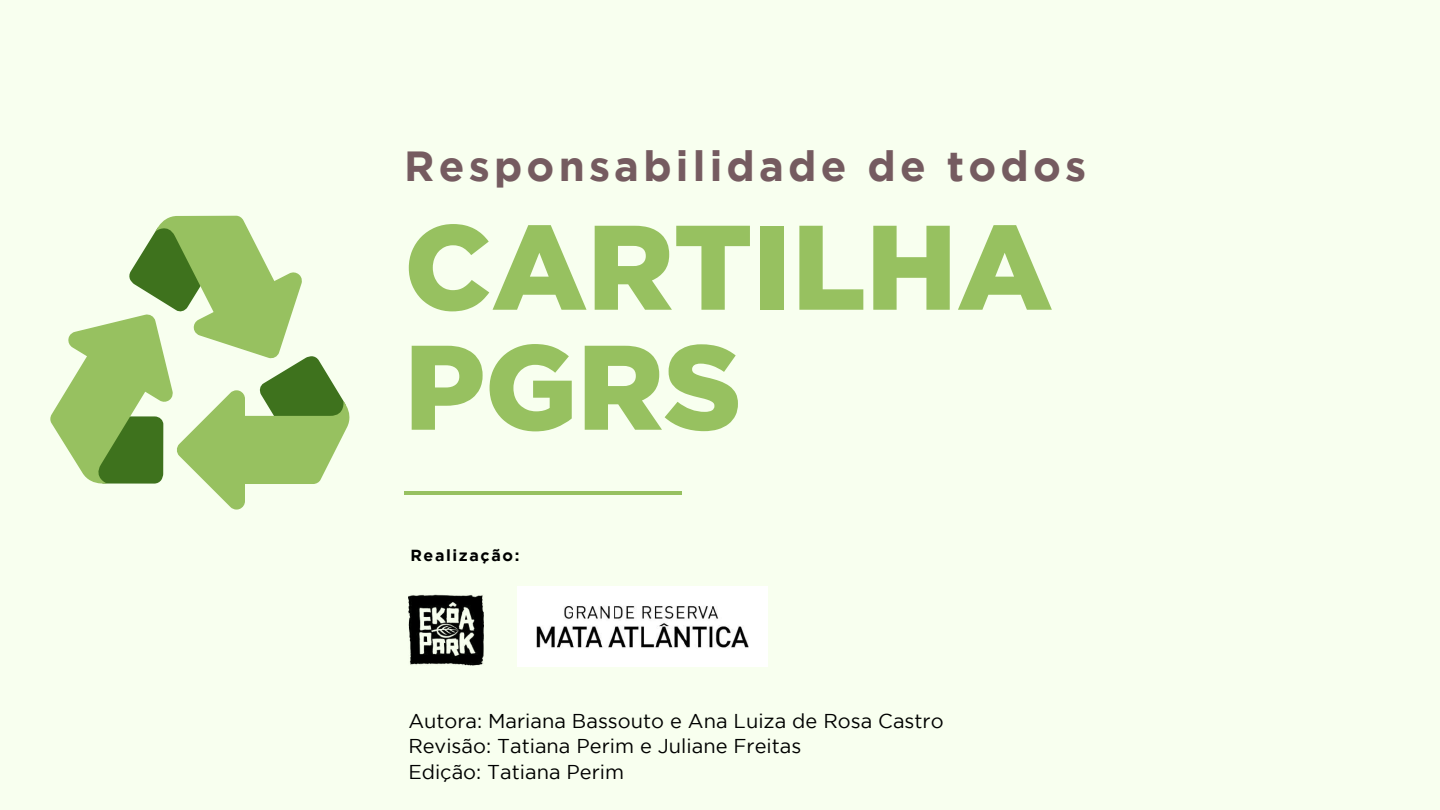
<style>
.page{position:relative;width:1440px;height:810px;background:#f8ffef}
.page>*{position:absolute;margin:0;border:0;box-sizing:border-box;transform-origin:0 0}
.t1{font:900 120px/120px "Gotham";color:#97c160}
.t2{font:700 42px "Gotham";letter-spacing:.1em;color:#755b60}
.t3{font:20px/25.5px "Gotham";color:#000}
.t4{font:700 16px "Gotham";letter-spacing:.1em;color:#000}
</style>
<div class="page">
<hr style="left:404px;top:491px;width:278px;height:3px;background:#97c160">
<svg style="left:50px;top:215px;width:300px;height:295px"></svg>
<img style="left:517px;top:587px;width:250px;height:79px">
<img style="left:408px;top:594px;width:75px;height:72px">
<h2 class="t2" style="left:404px;top:150px;width:683px">Responsabilidade de todos</h2>
<h1 class="t1" style="left:404px;top:216px;width:650px">CARTILHA<br>PGRS</h1>
<p class="t4" style="left:410px;top:549px;width:110px">Realização:</p>
<p class="t3" style="left:408px;top:709px;width:537px">Autora: Mariana Bassouto e Ana Luiza de Rosa Castro<br>Revisão: Tatiana Perim e Juliane Freitas<br>Edição: Tatiana Perim</p>
</div>
